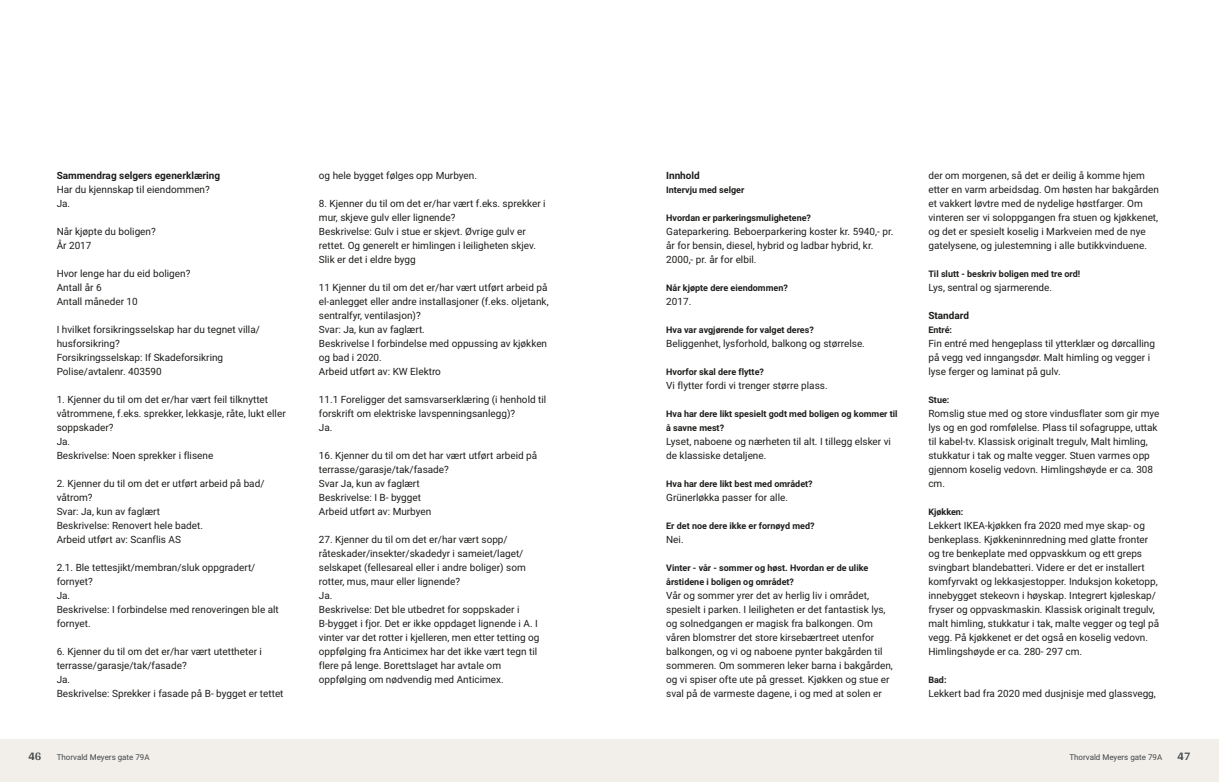
<style>
.page{position:relative;width:1219px;height:782px;background:#fff}
.page>*{position:absolute;margin:0;border:0;box-sizing:border-box;transform-origin:0 0}
.t1{font:700 12px "Arya";color:#414749}
.t2{font:10px/14px "Roboto Vitec";color:#1d1d1b}
.t3{font:700 10px "Roboto Vitec";color:#1d1d1b}
.t4{font:700 9px/14px "Roboto Vitec";color:#1d1d1b}
.t5{font:8px "Roboto Vitec";color:#414749}
</style>
<div class="page">
<div style="left:0;top:739px;width:612px;height:42px;background:#f2eeea"></div>
<div style="left:607px;top:739px;width:612px;height:42px;background:#f2eeea"></div>
<p class="t3" style="left:57px;top:168px;width:165px">Sammendrag selgers egenerklæring</p>
<p class="t2" style="left:57px;top:181px;width:155px">Har du kjennskap til eiendommen?<br>Ja.</p>
<p class="t2" style="left:57px;top:223px;width:101px">Når kjøpte du boligen?<br>År 2017</p>
<p class="t2" style="left:57px;top:265px;width:135px">Hvor lenge har du eid boligen?<br>Antall år 6<br>Antall måneder 10</p>
<p class="t2" style="left:57px;top:321px;width:205px">I hvilket forsikringsselskap har du tegnet villa/ husforsikring?<br>Forsikringsselskap: If Skadeforsikring Polise/avtalenr. 403590</p>
<p class="t2" style="left:57px;top:391px;width:231px">1. Kjenner du til om det er/har vært feil tilknyttet våtrommene, f.eks. sprekker, lekkasje, råte, lukt eller soppskader?<br>Ja.<br>Beskrivelse: Noen sprekker i flisene</p>
<p class="t2" style="left:57px;top:475px;width:209px">2. Kjenner du til om det er utført arbeid på bad/ våtrom?<br>Svar: Ja, kun av faglært<br>Beskrivelse: Renovert hele badet.<br>Arbeid utført av: Scanflis AS</p>
<p class="t2" style="left:57px;top:559px;width:224px">2.1. Ble tettesjikt/membran/sluk oppgradert/ fornyet?<br>Ja.<br>Beskrivelse: I forbindelse med renoveringen ble alt fornyet.</p>
<p class="t2" style="left:57px;top:643px;width:228px">6. Kjenner du til om det er/har vært utettheter i terrasse/garasje/tak/fasade?<br>Ja.<br>Beskrivelse: Sprekker i fasade på B‑ bygget er tettet</p>
<p class="t1" style="left:28px;top:749px;width:15px">46</p>
<p class="t5" style="left:57px;top:751px;width:94px">Thorvald Meyers gate 79A</p>
<p class="t2" style="left:319px;top:167px;width:160px">og hele bygget følges opp Murbyen.</p>
<p class="t2" style="left:319px;top:195px;width:228px">8. Kjenner du til om det er/har vært f.eks. sprekker i mur, skjeve gulv eller lignende?<br>Beskrivelse: Gulv i stue er skjevt. Øvrige gulv er rettet. Og generelt er himlingen i leiligheten skjev.<br>Slik er det i eldre bygg</p>
<p class="t2" style="left:319px;top:279px;width:231px">11 Kjenner du til om det er/har vært utført arbeid på el‑anlegget eller andre installasjoner (f.eks. oljetank, sentralfyr, ventilasjon)?<br>Svar: Ja, kun av faglært.<br>Beskrivelse I forbindelse med oppussing av kjøkken og bad i 2020.<br>Arbeid utført av: KW Elektro</p>
<p class="t2" style="left:319px;top:391px;width:229px">11.1 Foreligger det samsvarserklæring (i henhold til forskrift om elektriske lavspenningsanlegg)?<br>Ja.</p>
<p class="t2" style="left:319px;top:447px;width:220px">16. Kjenner du til om det har vært utført arbeid på terrasse/garasje/tak/fasade?<br>Svar Ja, kun av faglært<br>Beskrivelse: I B‑ bygget<br>Arbeid utført av: Murbyen</p>
<p class="t2" style="left:319px;top:531px;width:222px">27. Kjenner du til om det er/har vært sopp/ råteskader/insekter/skadedyr i sameiet/laget/ selskapet (fellesareal eller i andre boliger) som rotter, mus, maur eller lignende?<br>Ja.<br>Beskrivelse: Det ble utbedret for soppskader i B‑bygget i fjor. Det er ikke oppdaget lignende i A. I vinter var det rotter i kjelleren, men etter tetting og oppfølging fra Anticimex har det ikke vært tegn til flere på lenge. Borettslaget har avtale om oppfølging om nødvendig med Anticimex.</p>
<p class="t3" style="left:666px;top:168px;width:35px">Innhold</p>
<p class="t4" style="left:666px;top:182px;width:80px">Intervju med selger</p>
<p class="t4" style="left:666px;top:210px;width:146px">Hvordan er parkeringsmulighetene?</p>
<p class="t2" style="left:666px;top:223px;width:229px">Gateparkering. Beboerparkering koster kr. 5940,‑ pr. år for bensin, diesel, hybrid og ladbar hybrid, kr.<br>2000,‑ pr. år for elbil.</p>
<p class="t4" style="left:666px;top:280px;width:123px">Når kjøpte dere eiendommen?</p>
<p class="t2" style="left:666px;top:293px;width:27px">2017.</p>
<p class="t4" style="left:666px;top:322px;width:149px">Hva var avgjørende for valget deres?</p>
<p class="t2" style="left:666px;top:335px;width:200px">Beliggenhet, lysforhold, balkong og størrelse.</p>
<p class="t4" style="left:666px;top:364px;width:99px">Hvorfor skal dere flytte?</p>
<p class="t2" style="left:666px;top:377px;width:163px">Vi flytter fordi vi trenger større plass.</p>
<p class="t4" style="left:666px;top:406px;width:233px">Hva har dere likt spesielt godt med boligen og kommer til å savne mest?</p>
<p class="t2" style="left:666px;top:433px;width:226px">Lyset, naboene og nærheten til alt. I tillegg elsker vi de klassiske detaljene.</p>
<p class="t4" style="left:666px;top:476px;width:148px">Hva har dere likt best med området?</p>
<p class="t2" style="left:666px;top:489px;width:123px">Grünerløkka passer for alle.</p>
<p class="t4" style="left:666px;top:518px;width:150px">Er det noe dere ikke er fornøyd med?</p>
<p class="t2" style="left:666px;top:531px;width:19px">Nei.</p>
<p class="t4" style="left:666px;top:560px;width:204px">Vinter ‑ vår ‑ sommer og høst. Hvordan er de ulike årstidene i boligen og området?</p>
<p class="t2" style="left:666px;top:587px;width:228px">Vår og sommer yrer det av herlig liv i området, spesielt i parken. I leiligheten er det fantastisk lys, og solnedgangen er magisk fra balkongen. Om våren blomstrer det store kirsebærtreet utenfor balkongen, og vi og naboene pynter bakgården til sommeren. Om sommeren leker barna i bakgården, og vi spiser ofte ute på gresset. Kjøkken og stue er sval på de varmeste dagene, i og med at solen er</p>
<p class="t2" style="left:928px;top:167px;width:232px">der om morgenen, så det er deilig å komme hjem etter en varm arbeidsdag. Om høsten har bakgården et vakkert løvtre med de nydelige høstfarger. Om vinteren ser vi soloppgangen fra stuen og kjøkkenet, og det er spesielt koselig i Markveien med de nye gatelysene, og julestemning i alle butikkvinduene.</p>
<p class="t4" style="left:928px;top:266px;width:153px">Til slutt ‑ beskriv boligen med tre ord!</p>
<p class="t2" style="left:928px;top:279px;width:125px">Lys, sentral og sjarmerende.</p>
<p class="t3" style="left:928px;top:308px;width:42px">Standard</p>
<p class="t4" style="left:928px;top:322px;width:25px">Entré:</p>
<p class="t2" style="left:928px;top:335px;width:228px">Fin entré med hengeplass til ytterklær og dørcalling på vegg ved inngangsdør. Malt himling og vegger i lyse ferger og laminat på gulv.</p>
<p class="t4" style="left:928px;top:392px;width:23px">Stue:</p>
<p class="t2" style="left:928px;top:405px;width:233px">Romslig stue med og store vindusflater som gir mye lys og en god romfølelse. Plass til sofagruppe, uttak til kabel‑tv. Klassisk originalt tregulv, Malt himling, stukkatur i tak og malte vegger. Stuen varmes opp gjennom koselig vedovn. Himlingshøyde er ca. 308 cm.</p>
<p class="t4" style="left:928px;top:504px;width:37px">Kjøkken:</p>
<p class="t2" style="left:928px;top:517px;width:232px">Lekkert IKEA‑kjøkken fra 2020 med mye skap‑ og benkeplass. Kjøkkeninnredning med glatte fronter og tre benkeplate med oppvaskkum og ett greps svingbart blandebatteri. Videre er det er installert komfyrvakt og lekkasjestopper. Induksjon koketopp, innebygget stekeovn i høyskap. Integrert kjøleskap/ fryser og oppvaskmaskin. Klassisk originalt tregulv, malt himling, stukkatur i tak, malte vegger og tegl på vegg. På kjøkkenet er det også en koselig vedovn.<br>Himlingshøyde er ca. 280‑ 297 cm.</p>
<p class="t4" style="left:928px;top:672px;width:20px">Bad:</p>
<p class="t2" style="left:928px;top:685px;width:229px">Lekkert bad fra 2020 med dusjnisje med glassvegg,</p>
<p class="t5" style="left:1069px;top:751px;width:94px">Thorvald Meyers gate 79A</p>
<p class="t1" style="left:1177px;top:749px;width:15px">47</p>
</div>
